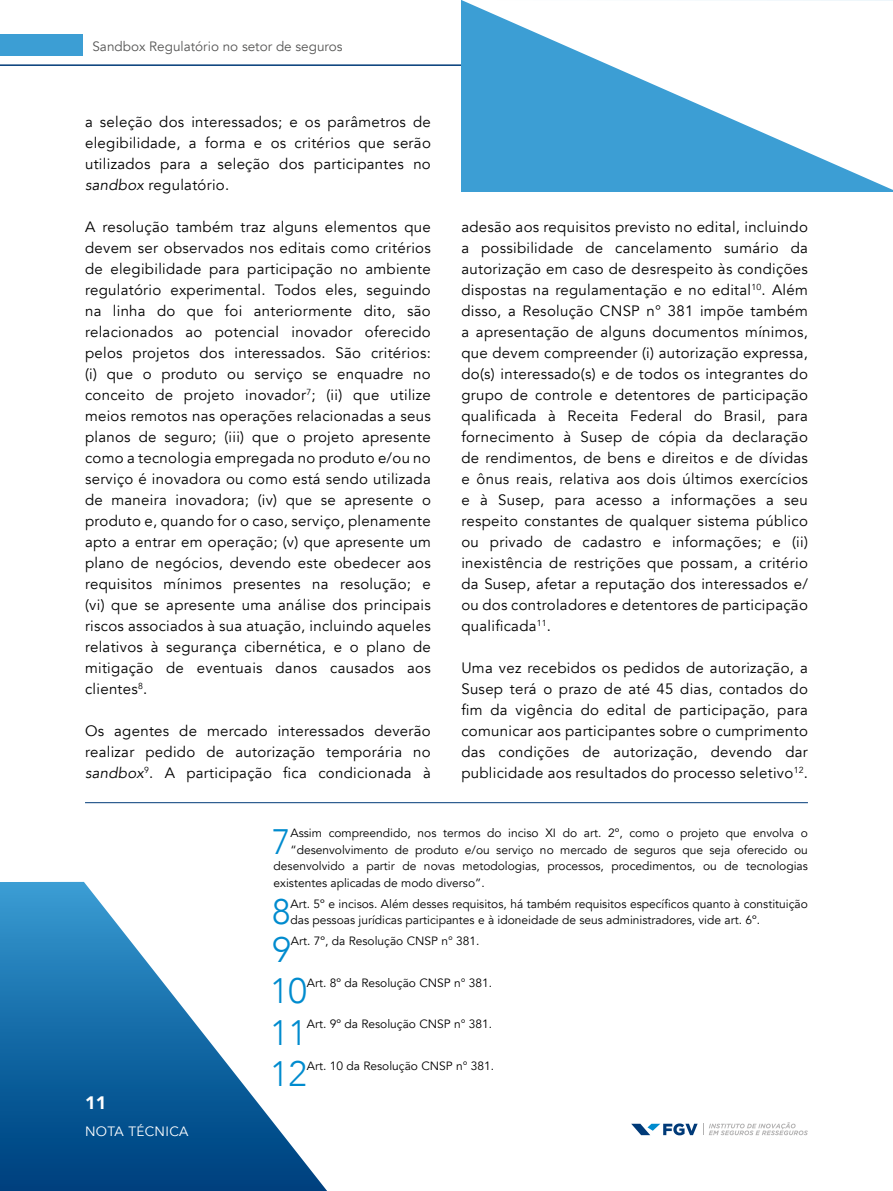
<style>
.page{position:relative;width:893px;height:1191px;background:#fff}
.page>*{position:absolute;margin:0;border:0;box-sizing:border-box;transform-origin:0 0}
.t1{font:300 35.25px "Avenir";color:#008bce}
.t2{font:900 18px "Avenir";color:#fff}
.t3{font:15px/21px "Avenir";letter-spacing:.02em;color:#000;text-align:justify}
.t4{font:13.5px "Avenir";color:#575756}
.t5{font:13.5px "Avenir";letter-spacing:.025em;color:#fff}
.t6{font:12px/16.5px "Avenir";color:#000}
.s1{font-style:italic}
</style>
<div class="page">
<hr style="left:0;top:64px;width:893px;height:2px;background:#003a78">
<div style="left:0;top:34px;width:83px;height:21px;background:#3c9ed4"></div>
<hr style="left:85px;top:802px;width:723px;height:1px;background:#003a78">
<svg style="left:461px;top:0;width:432px;height:190px;fill:#3c9ed4"></svg>
<svg style="left:0;top:882px;width:327px;height:309px"></svg>
<svg style="left:631px;top:1122px;width:177px;height:13px"></svg>
<p class="t4" style="left:92px;top:39px;width:252px">Sandbox Regulatório no setor de seguros</p>
<p class="t3" style="left:85px;top:112px;width:347px">a seleção dos interessados; e os parâmetros de elegibilidade, a forma e os critérios que serão utilizados para a seleção dos participantes no <span class="s1">sandbox</span> regulatório.</p>
<p class="t3" style="left:85px;top:217px;width:347px">A resolução também traz alguns elementos que devem ser observados nos editais como critérios de elegibilidade para participação no ambiente regulatório experimental. Todos eles, seguindo na linha do que foi anteriormente dito, são relacionados ao potencial inovador oferecido pelos projetos dos interessados. São critérios: (i) que o produto ou serviço se enquadre no conceito de projeto inovador<sup>7</sup>; (ii) que utilize meios remotos nas operações relacionadas a seus planos de seguro; (iii) que o projeto apresente como a tecnologia empregada no produto e/ou no serviço é inovadora ou como está sendo utilizada de maneira inovadora; (iv) que se apresente o produto e, quando for o caso, serviço, plenamente apto a entrar em operação; (v) que apresente um plano de negócios, devendo este obedecer aos requisitos mínimos presentes na resolução; e (vi) que se apresente uma análise dos principais riscos associados à sua atuação, incluindo aqueles relativos à segurança cibernética, e o plano de mitigação de eventuais danos causados aos clientes<sup>8</sup>.</p>
<p class="t3" style="left:85px;top:721px;width:347px">Os agentes de mercado interessados deverão realizar pedido de autorização temporária no <span class="s1">sandbox</span><sup>9</sup>. A participação fica condicionada à</p>
<p class="t3" style="left:461px;top:217px;width:348px">adesão aos requisitos previsto no edital, incluindo a possibilidade de cancelamento sumário da autorização em caso de desrespeito às condições dispostas na regulamentação e no edital<sup>10</sup>. Além disso, a Resolução CNSP n° 381 impõe também a apresentação de alguns documentos mínimos, que devem compreender (i) autorização expressa, do(s) interessado(s) e de todos os integrantes do grupo de controle e detentores de participação qualificada à Receita Federal do Brasil, para fornecimento à Susep de cópia da declaração de rendimentos, de bens e direitos e de dívidas e ônus reais, relativa aos dois últimos exercícios e à Susep, para acesso a informações a seu respeito constantes de qualquer sistema público ou privado de cadastro e informações; e (ii) inexistência de restrições que possam, a critério da Susep, afetar a reputação dos interessados e/ ou dos controladores e detentores de participação qualificada<sup>11</sup>.</p>
<p class="t3" style="left:461px;top:658px;width:348px">Uma vez recebidos os pedidos de autorização, a Susep terá o prazo de até 45 dias, contados do fim da vigência do edital de participação, para comunicar aos participantes sobre o cumprimento das condições de autorização, devendo dar publicidade aos resultados do processo seletivo<sup>12</sup>.</p>
<p class="t2" style="left:85px;top:1087px;width:23px">11</p>
<p class="t5" style="left:85px;top:1123px;width:105px">NOTA TÉCNICA</p>
<h1 class="t1" style="left:272px;top:821px;width:20px">7</h1>
<p class="t6" style="left:290px;top:825px;width:519px">Assim compreendido, nos termos do inciso XI do art. 2º, como o projeto que envolva o</p>
<p class="t6" style="left:290px;top:841px;width:519px">“desenvolvimento de produto e/ou serviço no mercado de seguros que seja oferecido ou</p>
<p class="t6" style="left:274px;top:858px;width:536px">desenvolvido a partir de novas metodologias, processos, procedimentos, ou de tecnologias</p>
<p class="t6" style="left:274px;top:874px;width:213px">existentes aplicadas de modo diverso”.</p>
<h1 class="t1" style="left:272px;top:891px;width:20px">8</h1>
<p class="t6" style="left:290px;top:895px;width:519px">Art. 5º e incisos. Além desses requisitos, há também requisitos específicos quanto à constituição das pessoas jurídicas participantes e à idoneidade de seus administradores, vide art. 6º.</p>
<h1 class="t1" style="left:273px;top:928px;width:20px">9</h1>
<p class="t6" style="left:291px;top:932px;width:190px">Art. 7º, da Resolução CNSP n° 381.</p>
<h1 class="t1" style="left:270px;top:970px;width:38px">10</h1>
<p class="t6" style="left:307px;top:974px;width:187px">Art. 8º da Resolução CNSP n° 381.</p>
<h1 class="t1" style="left:270px;top:1011px;width:38px">11</h1>
<p class="t6" style="left:307px;top:1015px;width:187px">Art. 9º da Resolução CNSP n° 381.</p>
<h1 class="t1" style="left:270px;top:1053px;width:38px">12</h1>
<p class="t6" style="left:307px;top:1057px;width:189px">Art. 10 da Resolução CNSP n° 381.</p>
</div>
